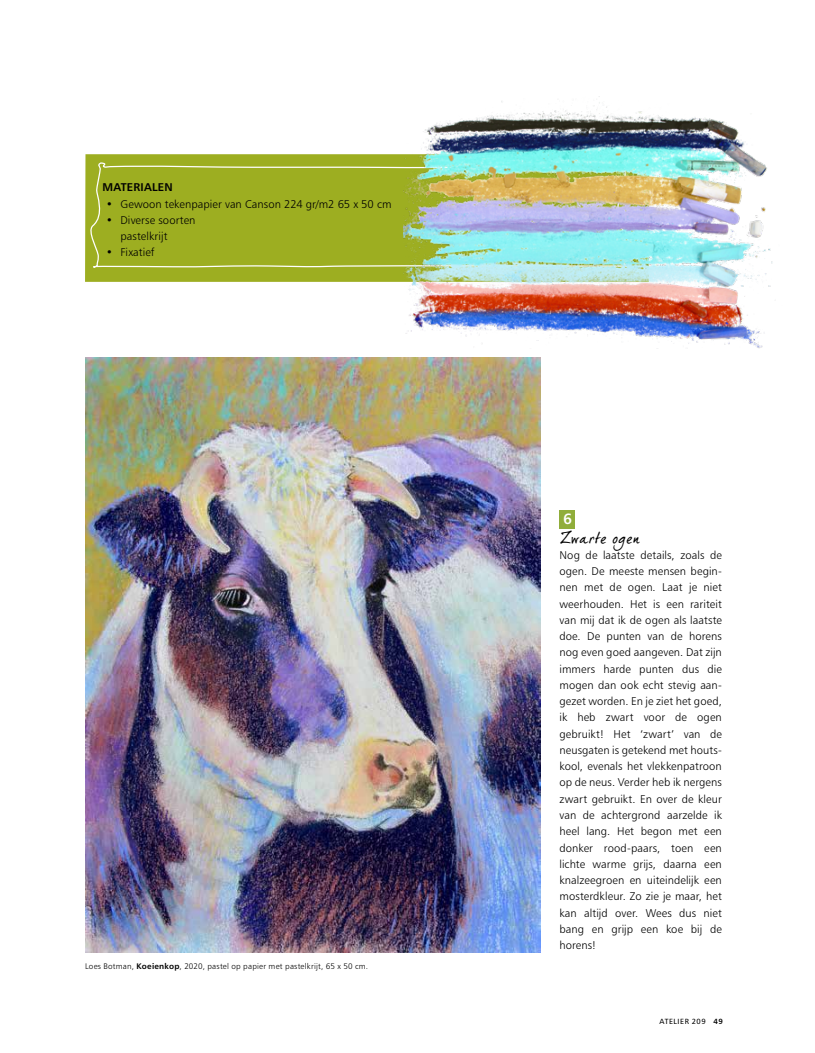
<style>
.page{position:relative;width:815px;height:1053px;background:#fff}
.page>*{position:absolute;margin:0;border:0;box-sizing:border-box;transform-origin:0 0}
.t1{font:16.25px "Dear Joe 5 CASUAL";letter-spacing:-.01em;color:#000}
.t2{font:15px "Humanist 777 BT Bold B";color:#fff}
.t3{font:11.25px/16.2px "Humanist 777 BT Light B";letter-spacing:.005em;color:#000;text-align:justify}
.t4{font:11.25px "Humanist 777 BT Bold B";letter-spacing:.015em;color:#000}
.t5{font:8.12px "Humanist 777 BT Light B";letter-spacing:.03em;color:#000}
.t6{font:7.5px "Humanist 777 BT Roman B";letter-spacing:.07em;color:#000}
.s1{font-family:"Humanist 777 BT Bold B"}
</style>
<div class="page">
<div style="left:559px;top:510px;width:16px;height:18px;background:#90ad3a"></div>
<svg style="left:85px;top:154px;width:319px;height:128px;background:#9faf25"></svg>
<img style="left:85px;top:357px;width:456px;height:595px">
<div style="left:86px;top:162px;width:318px;height:107px;background:#9dae21"></div>
<img style="left:404px;top:101px;width:369px;height:248px">
<p class="t4" style="left:103px;top:180px;width:72px">MATERIALEN</p>
<p class="t3" style="left:106px;top:195px;width:287px">• Gewoon tekenpapier van Canson 224 gr/m2 65 x 50 cm</p>
<p class="t3" style="left:120px;top:212px;width:77px;text-indent:-14px">• Diverse soorten pastelkrijt</p>
<p class="t3" style="left:106px;top:244px;width:50px">• Fixatief</p>
<p class="t5" style="left:85px;top:960px;width:285px">Loes Botman, <span class="s1">Koeienkop</span>, 2020, pastel op papier met pastelkrijt, 65 x 50 cm.</p>
<h2 class="t2" style="left:563px;top:509px;width:10px">6</h2>
<h1 class="t1" style="left:559px;top:527px;width:82px">Zwarte ogen</h1>
<p class="t3" style="left:559px;top:546px;width:164px">Nog de laatste details, zoals de ogen. De meeste mensen begin&shy;nen met de ogen. Laat je niet weerhouden. Het is een rariteit van mij dat ik de ogen als laatste doe. De punten van de horens nog even goed aangeven. Dat zijn immers harde punten dus die mogen dan ook echt stevig aan&shy;gezet worden. En je ziet het goed, ik heb zwart voor de ogen gebruikt! Het ‘zwart’ van de neusgaten is getekend met houts&shy;kool, evenals het vlekkenpatroon op de neus. Verder heb ik nergens zwart gebruikt. En over de kleur van de achtergrond aarzelde ik heel lang. Het begon met een donker rood-paars, toen een lichte warme grijs, daarna een knalzeegroen en uiteindelijk een mosterdkleur. Zo zie je maar, het kan altijd over. Wees dus niet bang en grijp een koe bij de horens!</p>
<p class="t6" style="left:659px;top:1016px;width:65px">ATELIER 209 <span class="s1">49</span></p>
</div>
